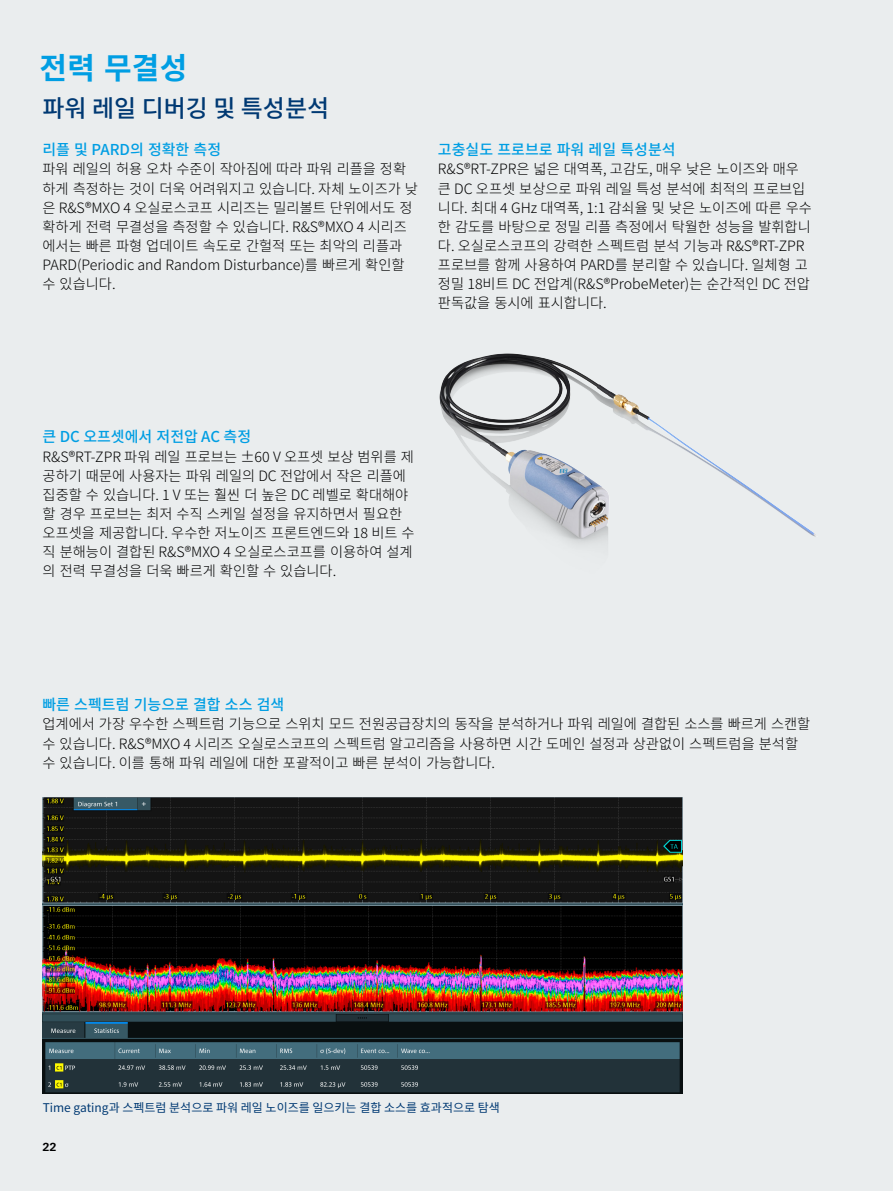
<style>
.page{position:relative;width:893px;height:1191px;background:#eaedee}
.page>*{position:absolute;margin:0;border:0;box-sizing:border-box;transform-origin:0 0}
.Seiten_Headline_20Pt{font:700 30px "Source Han Sans K";color:#009ee3}
.Mittlere_Headline_bl{font:500 24px "Source Han Sans K";color:#003973}
.Absatzfett_cyan{font:500 15px "Source Han Sans K";color:#009ee3}
.Haupttext_ohne_Absta{font:300 14.25px/19.2px "Source Han Sans K";color:#000}
.Bildunterschrift{font:12px "Source Han Sans K";color:#003973}
.t1{font:700 11.25px "Linotype Univers 630";color:#000}
</style>
<div class="page">
<img style="left:564px;top:396px;width:252px;height:149px">
<img style="left:439px;top:353px;width:185px;height:185px">
<img style="left:43px;top:797px;width:639px;height:296px">
<p class="Seiten_Headline_20Pt" style="left:40px;top:51px;width:149px">전력 무결성</p>
<p class="Mittlere_Headline_bl" style="left:43px;top:95px;width:288px">파워 레일 디버깅 및 특성분석</p>
<p class="Absatzfett_cyan" style="left:43px;top:141px;width:180px">리플 및 PARD의 정확한 측정</p>
<p class="Haupttext_ohne_Absta" style="left:43px;top:160px;width:377px">파워 레일의 허용 오차 수준이 작아짐에 따라 파워 리플을 정확 하게 측정하는 것이 더욱 어려워지고 있습니다. 자체 노이즈가 낮 은 R&amp;S®MXO 4 오실로스코프 시리즈는 밀리볼트 단위에서도 정 확하게 전력 무결성을 측정할 수 있습니다. R&amp;S®MXO 4 시리즈 에서는 빠른 파형 업데이트 속도로 간헐적 또는 최악의 리플과<br>PARD(Periodic and Random Disturbance)를 빠르게 확인할 수 있습니다.</p>
<p class="Absatzfett_cyan" style="left:438px;top:141px;width:239px">고충실도 프로브로 파워 레일 특성분석</p>
<p class="Haupttext_ohne_Absta" style="left:438px;top:160px;width:375px">R&amp;S®RT-ZPR은 넓은 대역폭, 고감도, 매우 낮은 노이즈와 매우 큰 DC 오프셋 보상으로 파워 레일 특성 분석에 최적의 프로브입 니다. 최대 4 GHz 대역폭, 1:1 감쇠율 및 낮은 노이즈에 따른 우수 한 감도를 바탕으로 정밀 리플 측정에서 탁월한 성능을 발휘합니 다. 오실로스코프의 강력한 스펙트럼 분석 기능과 R&amp;S®RT-ZPR 프로브를 함께 사용하여 PARD를 분리할 수 있습니다. 일체형 고 정밀 18비트 DC 전압계(R&amp;S®ProbeMeter)는 순간적인 DC 전압 판독값을 동시에 표시합니다.</p>
<p class="Absatzfett_cyan" style="left:43px;top:428px;width:210px">큰 DC 오프셋에서 저전압 AC 측정</p>
<p class="Haupttext_ohne_Absta" style="left:43px;top:447px;width:374px">R&amp;S®RT-ZPR 파워 레일 프로브는 ±60 V 오프셋 보상 범위를 제 공하기 때문에 사용자는 파워 레일의 DC 전압에서 작은 리플에 집중할 수 있습니다. 1 V 또는 훨씬 더 높은 DC 레벨로 확대해야 할 경우 프로브는 최저 수직 스케일 설정을 유지하면서 필요한 오프셋을 제공합니다. 우수한 저노이즈 프론트엔드와 18 비트 수 직 분해능이 결합된 R&amp;S®MXO 4 오실로스코프를 이용하여 설계 의 전력 무결성을 더욱 빠르게 확인할 수 있습니다.</p>
<p class="Absatzfett_cyan" style="left:43px;top:696px;width:243px">빠른 스펙트럼 기능으로 결합 소스 검색</p>
<p class="Haupttext_ohne_Absta" style="left:43px;top:715px;width:769px">업계에서 가장 우수한 스펙트럼 기능으로 스위치 모드 전원공급장치의 동작을 분석하거나 파워 레일에 결합된 소스를 빠르게 스캔할 수 있습니다. R&amp;S®MXO 4 시리즈 오실로스코프의 스펙트럼 알고리즘을 사용하면 시간 도메인 설정과 상관없이 스펙트럼을 분석할 수 있습니다. 이를 통해 파워 레일에 대한 포괄적이고 빠른 분석이 가능합니다.</p>
<p class="Bildunterschrift" style="left:43px;top:1101px;width:459px">Time gating과 스펙트럼 분석으로 파워 레일 노이즈를 일으키는 결합 소스를 효과적으로 탐색</p>
<p class="t1" style="left:43px;top:1139px;width:16px">22</p>
</div>
